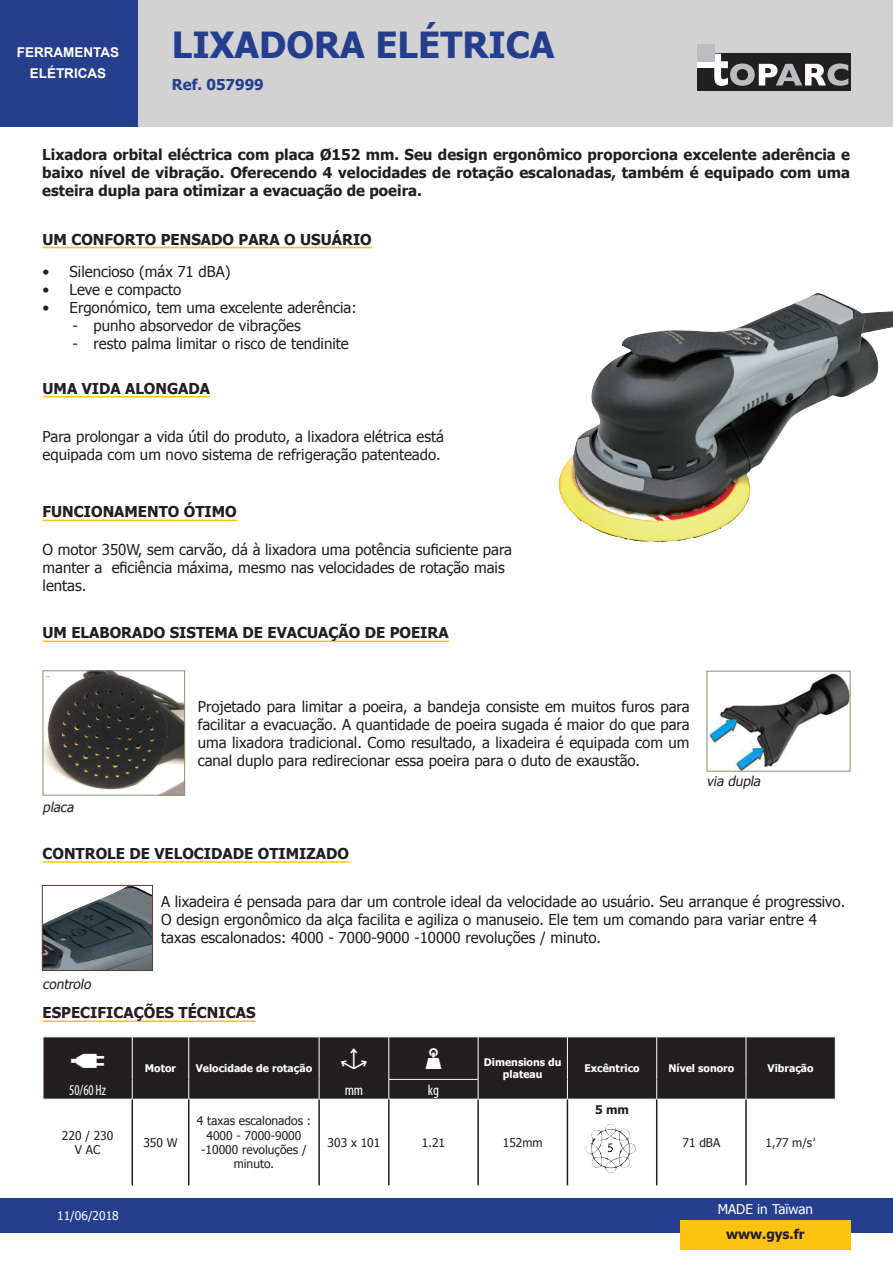
<style>
.page{position:relative;width:893px;height:1263px;background:#fff}
.page>*{position:absolute;margin:0;border:0;box-sizing:border-box;transform-origin:0 0}
.t1{font:700 36px "Tahoma";color:#253f8e}
.t2{font:15px/18px "Tahoma";color:#231f20}
.t3{font:700 15px/18px "Tahoma";color:#231f20;text-align:justify}
.t4{font:700 15px "Tahoma";color:#253f8e}
.Normal_7pt_condensed{font:condensed 15px "Myriad Pro";color:#fff;scale:.9 1}
.Normal_7pt_condensed-2{font:condensed 15px "Myriad Pro";color:#fff}
.t5{font:italic 13.5px "Tahoma";color:#231f20}
.t6{font:700 13.5px "Arial";color:#fff}
.t7{font:13.5px "Tahoma";color:#fff}
.t8{font:700 13.5px "Tahoma";color:#231f20}
.t9{font:12px/14.4px "Tahoma";color:#231f20;text-align:center}
.t10{font:12px "Tahoma";color:#fff}
.t11{font:700 12px "Tahoma";color:#231f20}
.t12{font:700 10.5px/12.6px "Tahoma";color:#fff;text-align:center}
</style>
<div class="page">
<div style="left:137px;top:0;width:756px;height:127px;background:#d2d2d2"></div>
<div style="left:0;top:1198px;width:893px;height:34px;background:#253f8e"></div>
<div style="left:0;top:0;width:137px;height:127px;background:#253f8e"></div>
<div style="left:680px;top:1220px;width:170px;height:30px;background:#fec210"></div>
<div style="left:697px;top:54px;width:153px;height:37px;background:#231f20"></div>
<svg style="left:714px;top:54px;width:134px;height:32px"></svg>
<svg style="left:697px;top:61px;width:17px;height:7px"></svg>
<div style="left:697px;top:44px;width:17px;height:17px;background:#bcbdc0"></div>
<img style="left:558px;top:293px;width:335px;height:249px">
<hr style="left:43px;top:1020px;width:213px;height:2px;background:#fec210">
<hr style="left:43px;top:247px;width:329px;height:1px;background:#fec210">
<hr style="left:43px;top:396px;width:167px;height:1px;background:#fec210">
<hr style="left:43px;top:641px;width:406px;height:1px;background:#fec210">
<hr style="left:43px;top:861px;width:306px;height:2px;background:#fec210">
<hr style="left:43px;top:520px;width:194px;height:1px;background:#fec210">
<img style="left:44px;top:887px;width:107px;height:81px">
<div style="left:42px;top:885px;width:111px;height:85px;border:1px solid #633"></div>
<div style="left:44px;top:1037px;width:791px;height:62px;background:#231f20"></div>
<hr style="left:43px;top:1079px;width:89px;height:1px;background:#231f20">
<hr style="left:319px;top:1079px;width:69px;height:1px;background:#231f20">
<hr style="left:388px;top:1079px;width:90px;height:1px;background:#fff">
<hr style="left:132px;top:1037px;width:1px;height:42px;background:#fff">
<hr style="left:188px;top:1037px;width:1px;height:42px;background:#fff">
<svg style="left:188px;top:1079px;width:1px;height:20px"></svg>
<hr style="left:319px;top:1037px;width:1px;height:42px;background:#fff">
<hr style="left:388px;top:1037px;width:1px;height:42px;background:#fff">
<hr style="left:478px;top:1037px;width:1px;height:42px;background:#fff">
<hr style="left:567px;top:1037px;width:1px;height:42px;background:#fff">
<hr style="left:656px;top:1037px;width:1px;height:42px;background:#fff">
<hr style="left:746px;top:1037px;width:1px;height:42px;background:#fff">
<svg style="left:567px;top:1079px;width:1px;height:20px"></svg>
<svg style="left:656px;top:1079px;width:1px;height:20px"></svg>
<svg style="left:746px;top:1079px;width:1px;height:20px"></svg>
<svg style="left:835px;top:1079px;width:1px;height:20px"></svg>
<svg style="left:43px;top:1079px;width:1px;height:20px"></svg>
<svg style="left:132px;top:1079px;width:1px;height:20px"></svg>
<svg style="left:319px;top:1079px;width:1px;height:20px"></svg>
<svg style="left:388px;top:1080px;width:1px;height:19px"></svg>
<svg style="left:478px;top:1080px;width:1px;height:19px"></svg>
<hr style="left:132px;top:1099px;width:1px;height:86px;background:#231f20">
<hr style="left:188px;top:1099px;width:1px;height:86px;background:#231f20">
<hr style="left:318px;top:1099px;width:2px;height:86px;background:#231f20">
<hr style="left:388px;top:1099px;width:2px;height:86px;background:#231f20">
<hr style="left:477px;top:1099px;width:2px;height:86px;background:#231f20">
<hr style="left:567px;top:1099px;width:1px;height:86px;background:#231f20">
<hr style="left:656px;top:1099px;width:1px;height:86px;background:#231f20">
<hr style="left:745px;top:1099px;width:2px;height:86px;background:#231f20">
<img style="left:585px;top:1124px;width:51px;height:49px">
<img style="left:45px;top:672px;width:138px;height:121px">
<div style="left:43px;top:670px;width:142px;height:125px;border:1px solid #819271"></div>
<img style="left:709px;top:673px;width:139px;height:97px">
<div style="left:707px;top:671px;width:143px;height:101px;border:1px solid #819271"></div>
<svg style="left:71px;top:1054px;width:33px;height:14px"></svg>
<svg style="left:341px;top:1048px;width:26px;height:21px"></svg>
<svg style="left:426px;top:1048px;width:15px;height:21px"></svg>
<p class="t6" style="left:17px;top:43px;width:104px">FERRAMENTAS</p>
<p class="t6" style="left:30px;top:64px;width:78px">ELÉTRICAS</p>
<p class="t1" style="left:172px;top:20px;width:384px">LIXADORA ELÉTRICA</p>
<p class="t4" style="left:172px;top:74px;width:93px">Ref. 057999</p>
<p class="t3" style="left:42px;top:145px;width:809px">Lixadora orbital eléctrica com placa Ø152 mm. Seu design ergonômico proporciona excelente aderência e baixo nível de vibração. Oferecendo 4 velocidades de rotação escalonadas, também é equipado com uma esteira dupla para otimizar a evacuação de poeira.</p>
<p class="t3" style="left:43px;top:229px;width:331px">UM CONFORTO PENSADO PARA O USUÁRIO</p>
<p class="t2" style="left:43px;top:262px;width:189px">• Silencioso (máx 71 dBA)</p>
<p class="t2" style="left:43px;top:280px;width:140px">• Leve e compacto</p>
<p class="t2" style="left:43px;top:298px;width:316px">• Ergonómico, tem uma excelente aderência:</p>
<p class="t2" style="left:72px;top:316px;width:230px">- punho absorvedor de vibrações</p>
<p class="t2" style="left:72px;top:334px;width:278px">- resto palma limitar o risco de tendinite</p>
<p class="t3" style="left:43px;top:378px;width:169px">UMA VIDA ALONGADA</p>
<p class="t2" style="left:43px;top:427px;width:403px">Para prolongar a vida útil do produto, a lixadora elétrica está equipada com um novo sistema de refrigeração patenteado.</p>
<p class="t3" style="left:43px;top:502px;width:196px">FUNCIONAMENTO ÓTIMO</p>
<p class="t2" style="left:43px;top:540px;width:471px">O motor 350W, sem carvão, dá à lixadora uma potência suficiente para manter a eficiência máxima, mesmo nas velocidades de rotação mais lentas.</p>
<p class="t3" style="left:43px;top:623px;width:408px">UM ELABORADO SISTEMA DE EVACUAÇÃO DE POEIRA</p>
<p class="t5" style="left:43px;top:798px;width:35px">placa</p>
<p class="t2" style="left:198px;top:696px;width:493px;text-align:justify">Projetado para limitar a poeira, a bandeja consiste em muitos furos para facilitar a evacuação. A quantidade de poeira sugada é maior do que para uma lixadora tradicional. Como resultado, a lixadeira é equipada com um canal duplo para redirecionar essa poeira para o duto de exaustão.</p>
<p class="t3" style="left:43px;top:844px;width:308px">CONTROLE DE VELOCIDADE OTIMIZADO</p>
<p class="t5" style="left:707px;top:772px;width:58px">via dupla</p>
<p class="t5" style="left:43px;top:975px;width:53px">controlo</p>
<p class="t2" style="left:161px;top:891px;width:686px">A lixadeira é pensada para dar um controle ideal da velocidade ao usuário. Seu arranque é progressivo.<br>O design ergonômico da alça facilita e agiliza o manuseio. Ele tem um comando para variar entre 4 taxas escalonados: 4000 - 7000-9000 -10000 revoluções / minuto.</p>
<p class="t3" style="left:43px;top:1003px;width:214px">ESPECIFICAÇÕES TÉCNICAS</p>
<p class="t12" style="left:145px;top:1061px;width:33px">Motor</p>
<p class="t12" style="left:196px;top:1061px;width:118px">Velocidade de rotação</p>
<p class="t12" style="left:484px;top:1055px;width:79px">Dimensions du plateau</p>
<p class="t12" style="left:584px;top:1061px;width:57px">Excêntrico</p>
<p class="t12" style="left:668px;top:1061px;width:67px">Nível sonoro</p>
<p class="t12" style="left:768px;top:1061px;width:48px">Vibração</p>
<p class="Normal_7pt_condensed" style="left:69px;top:1081px;width:42px">50/60 Hz</p>
<p class="Normal_7pt_condensed-2" style="left:345px;top:1081px;width:20px">mm</p>
<p class="Normal_7pt_condensed-2" style="left:428px;top:1081px;width:13px">kg</p>
<p class="t9" style="left:62px;top:1127px;width:53px">220 / 230<br>V AC</p>
<p class="t9" style="left:143px;top:1135px;width:36px">350 W</p>
<p class="t9" style="left:197px;top:1113px;width:116px">4 taxas escalonados :</p>
<p class="t9" style="left:201px;top:1127px;width:107px">4000 - 7000-9000 -10000 revoluções / minuto.</p>
<p class="t9" style="left:328px;top:1135px;width:54px">303 x 101</p>
<p class="t9" style="left:422px;top:1135px;width:25px">1.21</p>
<p class="t9" style="left:503px;top:1135px;width:41px">152mm</p>
<p class="t10" style="left:57px;top:1207px;width:63px">11/06/2018</p>
<p class="t11" style="left:595px;top:1101px;width:36px">5 mm</p>
<p class="t9" style="left:682px;top:1135px;width:39px">71 dBA</p>
<p class="t9" style="left:765px;top:1135px;width:52px">1,77 m/s<sup>²</sup></p>
<p class="t7" style="left:718px;top:1200px;width:97px">MADE in Taïwan</p>
<p class="t8" style="left:726px;top:1225px;width:80px">www.gys.fr</p>
</div>
